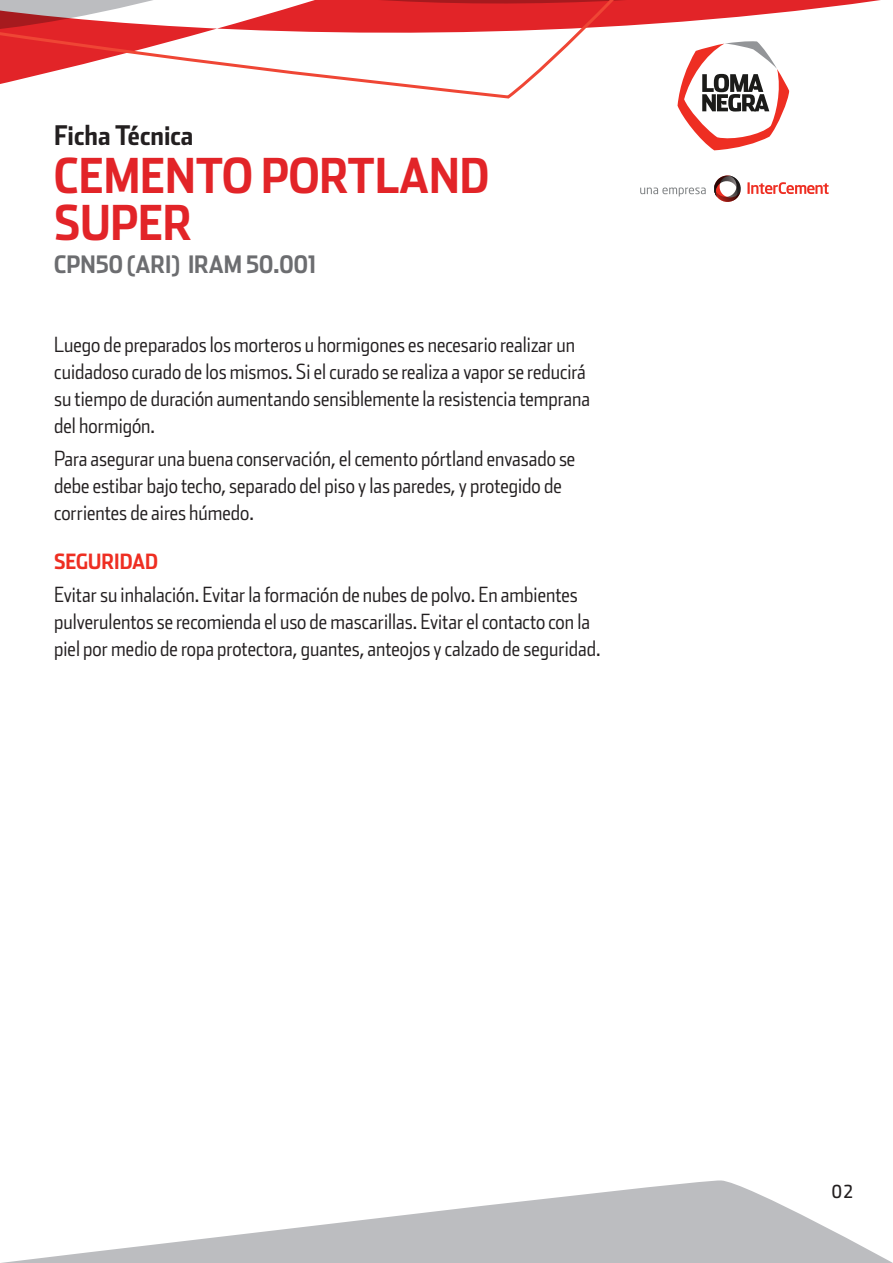
<style>
.page{position:relative;width:893px;height:1263px;background:#fff}
.page>*{position:absolute;margin:0;border:0;box-sizing:border-box;transform-origin:0 0}
.t1{font:700 48px/47.4px "Stainless Cond";color:#e22428}
.t2{font:700 27px "Stainless Cond";color:#231f20}
.t3{font:700 24px "Stainless Cond";color:#6c6d70}
.t4{font:300 21px/27px "Stainless Cond";color:#231f20}
.t5{font:700 21px "Stainless Cond";color:#ee2e22}
.t6{font:18px "Stainless Cond";color:#231f20}
</style>
<div class="page">
<svg style="left:1px;top:1180px;width:892px;height:83px;fill:#bcbdc0"></svg>
<svg style="left:714px;top:175px;width:115px;height:27px"></svg>
<svg style="left:640px;top:187px;width:66px;height:9px"></svg>
<svg style="left:677px;top:103px;width:110px;height:48px"></svg>
<svg style="left:0;top:0;width:881px;height:103px"></svg>
<p class="t2" style="left:54px;top:119px;width:141px">Ficha Técnica</p>
<h1 class="t1" style="left:54px;top:151px;width:436px">CEMENTO PORTLAND<br>SUPER</h1>
<p class="t3" style="left:54px;top:250px;width:263px">CPN50 (ARI) IRAM 50.001</p>
<p class="t4" style="left:54px;top:330px;width:537px">Luego de preparados los morteros u hormigones es necesario realizar un cuidadoso curado de los mismos. Si el curado se realiza a vapor se reducirá su tiempo de duración aumentando sensiblemente la resistencia temprana del hormigón.</p>
<p class="t4" style="left:54px;top:444px;width:523px">Para asegurar una buena conservación, el cemento pórtland envasado se debe estibar bajo techo, separado del piso y las paredes, y protegido de corrientes de aires húmedo.</p>
<p class="t5" style="left:54px;top:549px;width:105px">SEGURIDAD</p>
<p class="t4" style="left:54px;top:581px;width:548px">Evitar su inhalación. Evitar la formación de nubes de polvo. En ambientes pulverulentos se recomienda el uso de mascarillas. Evitar el contacto con la piel por medio de ropa protectora, guantes, anteojos y calzado de seguridad.</p>
<p class="t6" style="left:832px;top:1181px;width:23px">02</p>
</div>
